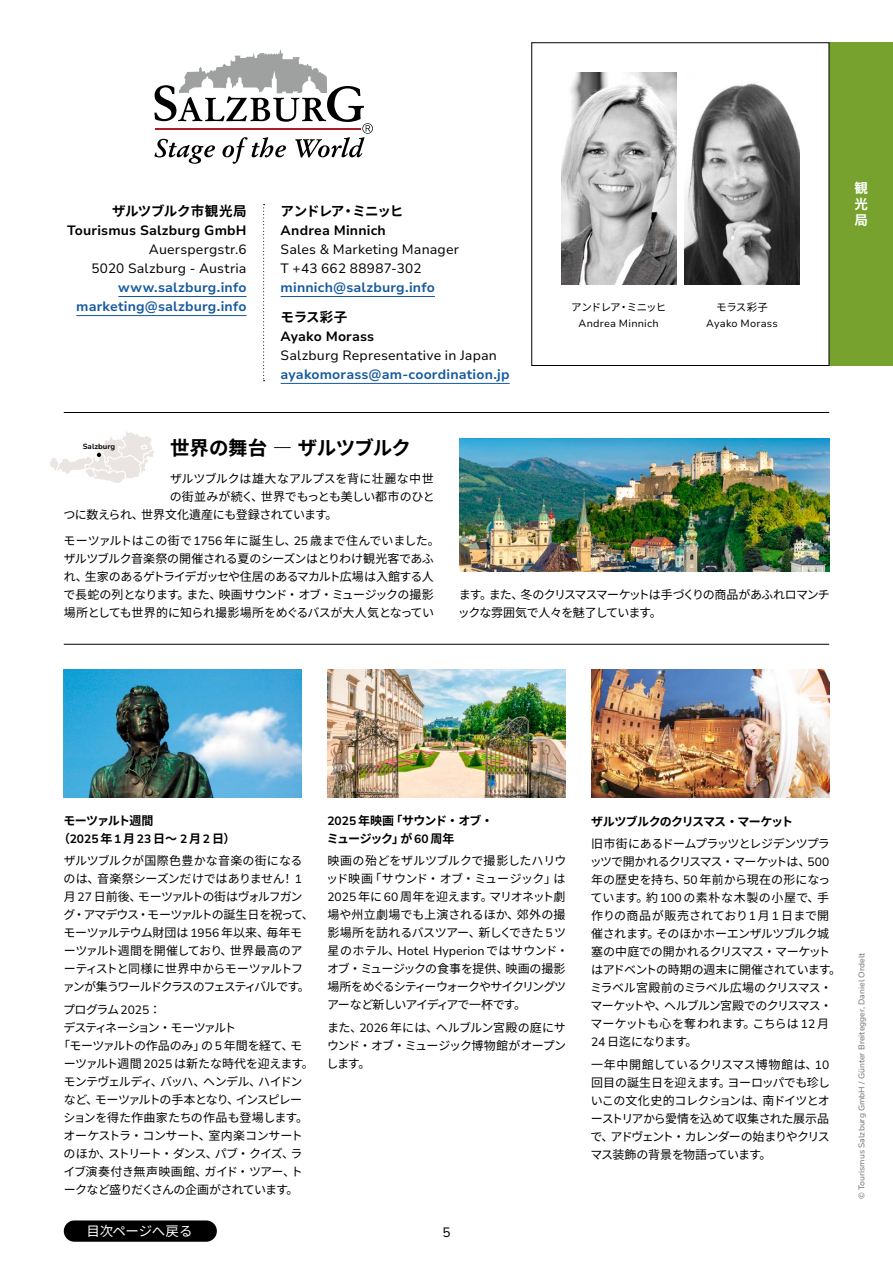
<style>
.page{position:relative;width:893px;height:1263px;background:#fff}
.page>*{position:absolute;margin:0;border:0;box-sizing:border-box;transform-origin:0 0}
.t1{font:700 19.5px "Noto Sans CJ Kjp";letter-spacing:-.025em;color:#000}
.t2{font:13.5px/19px "Nunito Sans 10 pt";letter-spacing:.01em;color:#000;text-align:right}
.t3{font:700 13.5px/19px "Nunito Sans 10 pt";letter-spacing:.01em;color:#15599f;text-align:right}
.t4{font:700 13.5px "Nunito Sans 10 pt";letter-spacing:.01em;color:#000}
.t5{font:700 13.5px "Noto Sans CJ Kjp";letter-spacing:-.005em;color:#000}
.t6{font:700 13.5px "Noto Sans CJ Kjp";letter-spacing:-.08em;color:#000}
.t7{font:13.5px "Noto Sans CJ Kjp";letter-spacing:-.01em;color:#fff}
.t8{font:700 13.5px "Noto Sans CJ Kjp";letter-spacing:-.035em;color:#000}
.t9{font:700 13.5px/16.2px "Noto Sans CJ Kjp";color:#fff;text-align:justify}
.t10{font:12px/18px "Noto Sans CJ Kjp";letter-spacing:-.04em;color:#000}
.t11{font:12px/18px "Noto Sans CJ Kjp";letter-spacing:-.065em;color:#000}
.t12{font:700 12px/18px "Noto Sans CJ Kjp";letter-spacing:-.065em;color:#000}
.t13{font:12px "Noto Sans CJ Kjp";letter-spacing:-.01em;color:#000}
.t14{font:12px "Noto Sans CJ Kjp";letter-spacing:-.075em;color:#000}
.t15{font:12px "Noto Sans CJ Kjp";letter-spacing:-.1em;color:#000}
.t16{font:12px "Noto Sans CJ Kjp";color:#000}
.t17{font:12px "Noto Sans CJ Kjp";letter-spacing:-.02em;color:#000}
.t18{font:12px "Noto Sans CJ Kjp";letter-spacing:-.06em;color:#000}
.t19{font:700 12px "Nunito Sans 10 pt";color:#000}
.t20{font:12px "Noto Sans CJ Kjp";letter-spacing:-.145em;color:#000}
.t21{font:10.5px "Nunito Sans 10 pt";letter-spacing:.02em;color:#000}
.t22{font:10.5px "Noto Sans CJ Kjp";letter-spacing:-.075em;color:#000}
.t23{font:8.25px "Nunito Sans 10 pt";color:#727171}
.t24{font:700 7.5px "Nunito Sans 10 pt";color:#000}
.s1{font-family:"Nunito Sans 10 pt"}
.s2{font-family:"Noto Sans CJ Kjp"}
</style>
<div class="page">
<hr style="left:64px;top:644px;width:765px;height:1px;background:#000">
<hr style="left:64px;top:412px;width:765px;height:1px;background:#000">
<div style="left:829px;top:43px;width:64px;height:323px;background:#76a22d"></div>
<div style="left:64px;top:1220px;width:153px;height:22px;background:#000;border-radius:11px"></div>
<img style="left:591px;top:670px;width:238px;height:127px">
<img style="left:64px;top:670px;width:238px;height:127px">
<img style="left:327px;top:670px;width:239px;height:127px">
<img style="left:459px;top:438px;width:370px;height:133px">
<svg style="left:50px;top:431px;width:104px;height:52px"></svg>
<svg style="left:154px;top:49px;width:219px;height:115px"></svg>
<hr style="left:118px;top:296px;width:129px;height:1px;background:#15599f">
<hr style="left:76px;top:315px;width:171px;height:1px;background:#15599f">
<hr style="left:281px;top:296px;width:154px;height:1px;background:#15599f">
<hr style="left:281px;top:383px;width:229px;height:1px;background:#15599f">
<svg style="left:263px;top:204px;width:2px;height:177px"></svg>
<img style="left:561px;top:72px;width:115px;height:213px">
<img style="left:685px;top:83px;width:114px;height:202px">
<p class="t5" style="left:112px;top:203px;width:136px">ザルツブルク市観光局</p>
<p class="t4" style="left:67px;top:221px;width:181px">Tourismus Salzburg GmbH</p>
<p class="t2" style="left:91px;top:239px;width:157px">Auerspergstr.6<br>5020 Salzburg - Austria</p>
<p class="t3" style="left:76px;top:277px;width:172px">www.salzburg.info marketing@salzburg.info</p>
<p class="t6" style="left:281px;top:203px;width:124px">アンドレア・ミニッヒ</p>
<p class="t4" style="left:281px;top:221px;width:107px">Andrea Minnich</p>
<p class="t2" style="left:281px;top:239px;width:180px;text-align:left">Sales &amp; Marketing Manager<br>T +43 662 88987-302</p>
<p class="t3" style="left:281px;top:277px;width:156px">minnich@salzburg.info</p>
<p class="t8" style="left:281px;top:309px;width:68px">モラス彩子</p>
<p class="t4" style="left:281px;top:327px;width:95px">Ayako Morass</p>
<p class="t2" style="left:281px;top:345px;width:218px">Salzburg Representative in Japan</p>
<p class="t3" style="left:281px;top:364px;width:230px">ayakomorass@am-coordination.jp</p>
<p class="t22" style="left:571px;top:301px;width:97px">アンドレア・ミニッヒ</p>
<p class="t21" style="left:579px;top:316px;width:82px">Andrea Minnich</p>
<p class="t22" style="left:716px;top:301px;width:53px">モラス彩子</p>
<p class="t21" style="left:706px;top:316px;width:73px">Ayako Morass</p>
<h1 class="t1" style="left:170px;top:437px;width:242px">世界の舞台 ― ザルツブルク</h1>
<p class="t16" style="left:170px;top:471px;width:265px">ザルツブルクは雄大なアルプスを背に壮麗な中世</p>
<p class="t13" style="left:170px;top:489px;width:266px">の街並みが続く、世界でもっとも美しい都市のひと</p>
<p class="t10" style="left:63px;top:505px;width:276px">つに数えられ、世界文化遺産にも登録されています。</p>
<p class="t10" style="left:63px;top:532px;width:378px">モーツァルトはこの街で<span class="s1">1756</span> 年に誕生し、<span class="s1">25</span> 歳まで住んでいました。ザルツブルク音楽祭の開催される夏のシーズンはとりわけ観光客であふれ、生家のあるゲトライデガッセや住居のあるマカルト広場は入館する人で長蛇の列となります。また、映画サウンド・オブ・ミュージックの撮影場所としても世界的に知られ撮影場所をめぐるバスが大人気となってい</p>
<p class="t24" style="left:83px;top:441px;width:34px">Salzburg</p>
<p class="t11" style="left:458px;top:586px;width:373px">ます。また、冬のクリスマスマーケットは手づくりの商品があふれロマンチックな雰囲気で人々を魅了しています。</p>
<p class="t9" style="left:854px;top:180px;width:15px">観光局</p>
<p class="t12" style="left:63px;top:812px;width:104px">モーツァルト週間　</p>
<p class="t19" style="left:58px;top:830px;width:179px"><span class="s2">（</span>2025<span class="s2">年</span>1<span class="s2">月</span>23<span class="s2">日～</span>2<span class="s2">月</span>2<span class="s2">日）</span></p>
<p class="t10" style="left:63px;top:852px;width:253px">ザルツブルクが国際色豊かな音楽の街になるのは、音楽祭シーズンだけではありません！ <span class="s1">1</span>月 <span class="s1">27</span> 日前後、モーツァルトの街はヴォルフガング・アマデウス・モーツァルトの誕生日を祝って、モーツァルテウム財団は <span class="s1">1956</span> 年以来、毎年モーツァルト週間を開催しており、世界最高のアーティストと同様に世界中からモーツァルトファンが集うワールドクラスのフェスティバルです。</p>
<p class="t10" style="left:63px;top:1000px;width:100px">プログラム<span class="s1">2025</span>：</p>
<p class="t20" style="left:63px;top:1020px;width:174px">デスティネーション・モーツァルト</p>
<p class="t10" style="left:58px;top:1036px;width:246px">「モーツァルトの作品のみ」の <span class="s1">5</span> 年間を経て、モ</p>
<p class="t10" style="left:64px;top:1054px;width:252px">ーツァルト週間 <span class="s1">2025</span> は新たな時代を迎えます。</p>
<p class="t11" style="left:63px;top:1072px;width:241px">モンテヴェルディ、バッハ、ヘンデル、ハイドン</p>
<p class="t14" style="left:64px;top:1092px;width:240px">など、モーツァルトの手本となり、インスピレー</p>
<p class="t17" style="left:64px;top:1110px;width:246px">ションを得た作曲家たちの作品も登場します。</p>
<p class="t10" style="left:64px;top:1126px;width:241px">オーケストラ・コンサート、室内楽コンサート</p>
<p class="t15" style="left:64px;top:1146px;width:241px">のほか、ストリート・ダンス、パブ・クイズ、ラ</p>
<p class="t10" style="left:63px;top:1162px;width:241px">イブ演奏付き無声映画館、ガイド・ツアー、ト</p>
<p class="t18" style="left:64px;top:1182px;width:236px">ークなど盛りだくさんの企画がされています。</p>
<p class="t7" style="left:86px;top:1224px;width:108px">目次ページへ戻る</p>
<p class="t12" style="left:327px;top:812px;width:168px"><span class="s1">2025</span> 年映画「サウンド・オブ・ミュージック」が <span class="s1">60</span> 周年</p>
<p class="t10" style="left:326px;top:852px;width:244px">映画の殆どをザルツブルクで撮影したハリウッド映画「サウンド・オブ・ミュージック」は<br><span class="s1">2025</span> 年に<span class="s1">60</span> 周年を迎えます。マリオネット劇場や州立劇場でも上演されるほか、郊外の撮影場所を訪れるバスツアー、新しくできた <span class="s1">5</span> ツ星のホテル、<span class="s1">Hotel Hyperion</span>ではサウンド・オブ・ミュージックの食事を提供、映画の撮影場所をめぐるシティーウォークやサイクリングツアーなど新しいアイディアで一杯です。</p>
<p class="t10" style="left:326px;top:1018px;width:241px;text-align:justify">また、<span class="s1">2026</span> 年には、ヘルブルン宮殿の庭にサウンド・オブ・ミュージック博物館がオープンします。</p>
<p class="t2" style="left:442px;top:1222px;width:10px">5</p>
<p class="t12" style="left:591px;top:813px;width:203px">ザルツブルクのクリスマス・マーケット</p>
<p class="t10" style="left:590px;top:835px;width:253px">旧市街にあるドームプラッツとレジデンツプラッツで開かれるクリスマス・マーケットは、<span class="s1">500</span>年の歴史を持ち、<span class="s1">50</span>年前から現在の形になっています。約<span class="s1">100</span>の素朴な木製の小屋で、手作りの商品が販売されており<span class="s1">1</span>月<span class="s1">1</span>日まで開催されます。そのほかホーエンザルツブルク城塞の中庭での開かれるクリスマス・マーケットはアドベントの時期の週末に開催されています。ミラベル宮殿前のミラベル広場のクリスマス・マーケットや、ヘルブルン宮殿でのクリスマス・マーケットも心を奪われます。こちらは <span class="s1">12</span> 月<br><span class="s1">24</span> 日迄になります。</p>
<p class="t10" style="left:590px;top:1055px;width:241px;text-align:justify">一年中開館しているクリスマス博物館は、<span class="s1">10</span>回目の誕生日を迎えます。ヨーロッパでも珍しいこの文化史的コレクションは、南ドイツとオーストリアから愛情を込めて収集された展示品で、アドヴェント・カレンダーの始まりやクリスマス装飾の背景を物語っています。</p>
<p class="t23" style="left:856px;top:1199px;width:248px;rotate:-90deg">© Tourismus Salzburg GmbH / Günter Breitegger, Daniel Ordelt</p>
</div>
